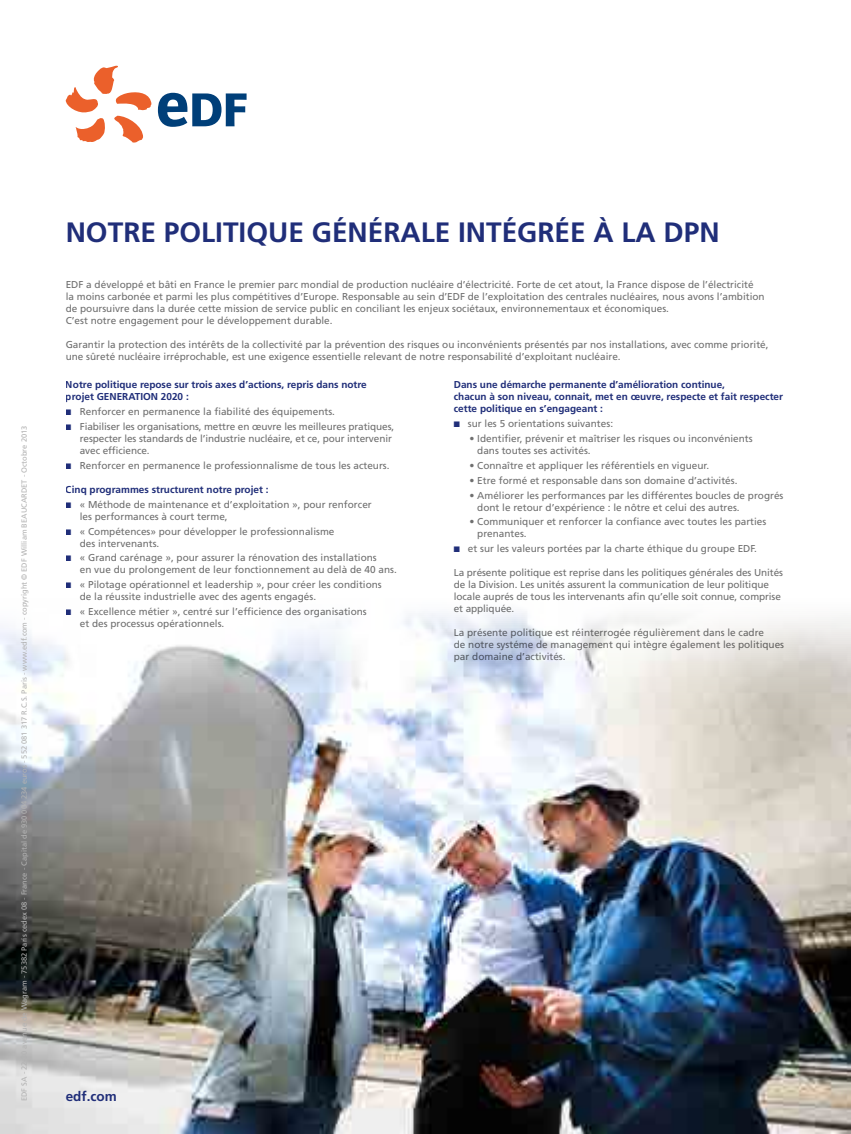
<style>
.page{position:relative;width:851px;height:1134px;background:#fff}
.page>*{position:absolute;margin:0;border:0;box-sizing:border-box;transform-origin:0 0}
.t1{font:700 28px "Frutiger";color:#202e79}
.t2{font:700 13.6px "Frutiger";color:#202e79}
.t3{font:10px/12px "Frutiger";color:#6f6f6f}
.t4{font:700 10px/12px "Frutiger";color:#202e79}
.t5{font:7.6px "Frutiger";color:#b2b2b2}
.s1{color:#202e79}
</style>
<div class="page">
<img style="left:0;top:611px;width:850px;height:523px">
<svg style="left:66px;top:65px;width:86px;height:78px"></svg>
<svg style="left:158px;top:93px;width:88px;height:34px"></svg>
<p class="t5" style="left:20px;top:1101px;width:677px;rotate:-90deg">EDF SA - 22-30 avenue de Wagram - 75382 Paris cedex 08 - France - Capital de 930 004 234 euros - 552 081 317 R.C.S. Paris - www.edf.com - copyright © EDF William BEAUCARDET - Octobre 2013</p>
<h1 class="t1" style="left:66px;top:216px;width:655px">NOTRE POLITIQUE GÉNÉRALE INTÉGRÉE À LA DPN</h1>
<p class="t3" style="left:66px;top:278px;width:700px">EDF a développé et bâti en France le premier parc mondial de production nucléaire d’électricité. Forte de cet atout, la France dispose de l’électricité<br>la moins carbonée et parmi les plus compétitives d’Europe. Responsable au sein d’EDF de l’exploitation des centrales nucléaires, nous avons l’ambition de poursuivre dans la durée cette mission de service public en conciliant les enjeux sociétaux, environnementaux et économiques.<br>C’est notre engagement pour le développement durable.</p>
<p class="t3" style="left:66px;top:338px;width:704px">Garantir la protection des intérêts de la collectivité par la prévention des risques ou inconvénients présentés par nos installations, avec comme priorité, une sûreté nucléaire irréprochable, est une exigence essentielle relevant de notre responsabilité d’exploitant nucléaire.</p>
<p class="t4" style="left:66px;top:379px;width:302px">Notre politique repose sur trois axes d’actions, repris dans notre projet GENERATION 2020 :</p>
<p class="t3" style="left:66px;top:406px;width:271px"><span class="s1">■</span> Renforcer en permanence la fiabilité des équipements.</p>
<p class="t3" style="left:80px;top:421px;width:316px;text-indent:-14px"><span class="s1">■</span> Fiabiliser les organisations, mettre en œuvre les meilleures pratiques, respecter les standards de l’industrie nucléaire, et ce, pour intervenir avec efficience.</p>
<p class="t3" style="left:66px;top:459px;width:325px"><span class="s1">■</span> Renforcer en permanence le professionnalisme de tous les acteurs.</p>
<p class="t4" style="left:66px;top:483px;width:204px">Cinq programmes structurent notre projet :</p>
<p class="t3" style="left:80px;top:498px;width:293px;text-indent:-14px"><span class="s1">■</span> « Méthode de maintenance et d’exploitation », pour renforcer les performances à court terme,</p>
<p class="t3" style="left:80px;top:525px;width:256px;text-indent:-14px"><span class="s1">■</span> « Compétences» pour développer le professionnalisme des intervenants.</p>
<p class="t3" style="left:80px;top:552px;width:318px;text-indent:-14px"><span class="s1">■</span> « Grand carénage », pour assurer la rénovation des installations<br>en vue du prolongement de leur fonctionnement au delà de 40 ans.</p>
<p class="t3" style="left:80px;top:579px;width:303px;text-indent:-14px"><span class="s1">■</span> « Pilotage opérationnel et leadership », pour créer les conditions de la réussite industrielle avec des agents engagés.</p>
<p class="t3" style="left:80px;top:606px;width:288px;text-indent:-14px"><span class="s1">■</span> « Excellence métier », centré sur l’efficience des organisations et des processus opérationnels.</p>
<p class="t4" style="left:454px;top:379px;width:330px">Dans une démarche permanente d’amélioration continue,<br>chacun à son niveau, connait, met en œuvre, respecte et fait respecter cette politique en s’engageant :</p>
<p class="t3" style="left:454px;top:418px;width:161px"><span class="s1">■</span> sur les 5 orientations suivantes:</p>
<p class="t3" style="left:477px;top:433px;width:277px;text-indent:-8px">• Identifier, prévenir et maîtriser les risques ou inconvénients dans toutes ses activités.</p>
<p class="t3" style="left:469px;top:459px;width:241px">• Connaître et appliquer les référentiels en vigueur.</p>
<p class="t3" style="left:469px;top:474px;width:269px">• Etre formé et responsable dans son domaine d’activités.</p>
<p class="t3" style="left:477px;top:489px;width:308px;text-indent:-8px">• Améliorer les performances par les différentes boucles de progrés dont le retour d’expérience : le nôtre et celui des autres.</p>
<p class="t3" style="left:477px;top:516px;width:290px;text-indent:-8px">• Communiquer et renforcer la confiance avec toutes les parties prenantes.</p>
<p class="t3" style="left:454px;top:543px;width:304px"><span class="s1">■</span> et sur les valeurs portées par la charte éthique du groupe EDF.</p>
<p class="t3" style="left:454px;top:567px;width:330px">La présente politique est reprise dans les politiques générales des Unités de la Division. Les unités assurent la communication de leur politique locale auprés de tous les intervenants afin qu’elle soit connue, comprise et appliquée.</p>
<p class="t3" style="left:454px;top:627px;width:332px">La présente politique est réinterrogée régulièrement dans le cadre<br>de notre systéme de management qui intègre également les politiques par domaine d’activités.</p>
<h2 class="t2" style="left:66px;top:1088px;width:53px">edf.com</h2>
</div>
